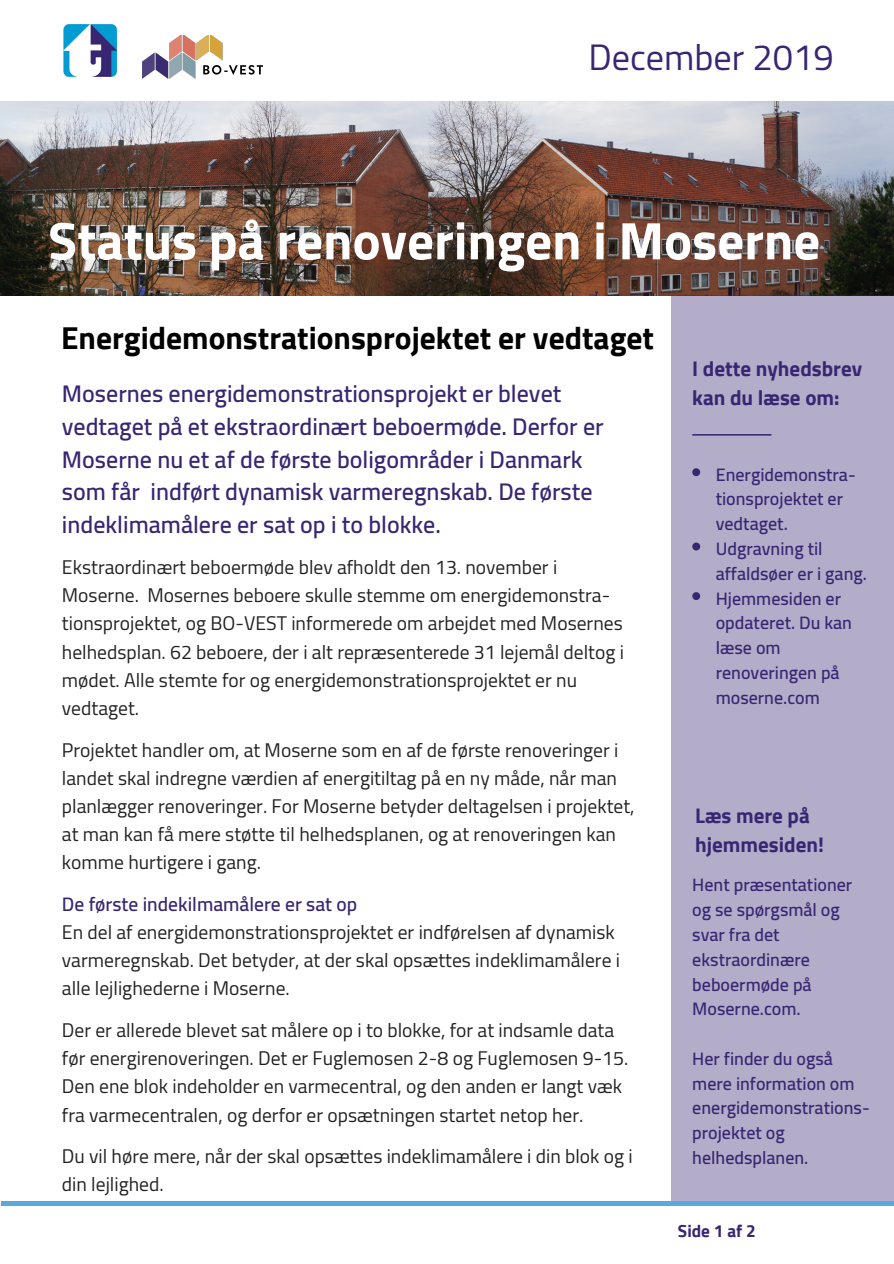
<style>
.page{position:relative;width:894px;height:1264px;background:#fff}
.page>*{position:absolute;margin:0;border:0;box-sizing:border-box;transform-origin:0 0}
.t1{font:700 52.95px "Cairo";color:#fff}
.t2{font:36.3px "Cairo";color:#382672}
.t3{font:700 31.5px "Cairo";color:#000}
.t4{font:600 24px/32.7px "Cairo";color:#382672}
.t5{font:700 21px/29.2px "Cairo";color:#382672}
.t6{font:19.5px/28.2px "Cairo";color:#222}
.t7{font:600 19.5px "Cairo";color:#382672}
.t8{font:600 18px/24.8px "Cairo";color:#382672}
.t9{font:700 17.25px "Cairo";color:#382672}
</style>
<div class="page">
<img style="left:0;top:101px;width:893px;height:194px">
<div style="left:671px;top:295px;width:222px;height:906px;background:#b4adc9"></div>
<hr style="left:1px;top:1201px;width:27px;height:4px;background:#5aa8dd">
<hr style="left:213px;top:1201px;width:27px;height:4px;background:#5aa8dd">
<hr style="left:28px;top:1201px;width:185px;height:4px;background:#5aa8dd">
<hr style="left:222px;top:1201px;width:27px;height:4px;background:#5aa8dd">
<hr style="left:249px;top:1201px;width:186px;height:4px;background:#5aa8dd">
<hr style="left:434px;top:1201px;width:27px;height:4px;background:#5aa8dd">
<hr style="left:647px;top:1201px;width:27px;height:4px;background:#5aa8dd">
<hr style="left:461px;top:1201px;width:186px;height:4px;background:#5aa8dd">
<hr style="left:665px;top:1201px;width:27px;height:4px;background:#5aa8dd">
<hr style="left:878px;top:1201px;width:15px;height:4px;background:#5aa8dd">
<hr style="left:692px;top:1201px;width:186px;height:4px;background:#5aa8dd">
<img style="left:142px;top:35px;width:121px;height:44px">
<img style="left:63px;top:24px;width:54px;height:53px">
<svg style="left:692px;top:434px;width:79px;height:1px"></svg>
<svg style="left:692px;top:468px;width:8px;height:8px"></svg>
<svg style="left:692px;top:542px;width:8px;height:8px"></svg>
<svg style="left:692px;top:592px;width:8px;height:8px"></svg>
<h2 class="t2" style="left:588px;top:36px;width:247px">December 2019</h2>
<h1 class="t1" style="left:48px;top:210px;width:773px">Status på renoveringen i Moserne</h1>
<h3 class="t3" style="left:61px;top:320px;width:594px">Energidemonstrationsprojektet er vedtaget</h3>
<p class="t4" style="left:62px;top:378px;width:543px">Mosernes energidemonstrationsprojekt er blevet vedtaget på et ekstraordinært beboermøde. Derfor er Moserne nu et af de første boligområder i Danmark som får indført dynamisk varmeregnskab. De første indeklimamålere er sat op i to blokke.</p>
<p class="t6" style="left:62px;top:553px;width:563px">Ekstraordinært beboermøde blev afholdt den 13. november i Moserne. Mosernes beboere skulle stemme om energidemonstra&shy;tionsprojektet, og BO-VEST informerede om arbejdet med Mosernes helhedsplan. 62 beboere, der i alt repræsenterede 31 lejemål deltog i mødet. Alle stemte for og energidemonstrationsprojektet er nu vedtaget.</p>
<p class="t6" style="left:62px;top:735px;width:574px">Projektet handler om, at Moserne som en af de første renoveringer i landet skal indregne værdien af energitiltag på en ny måde, når man planlægger renoveringer. For Moserne betyder deltagelsen i projektet, at man kan få mere støtte til helhedsplanen, og at renoveringen kan komme hurtigere i gang.</p>
<p class="t7" style="left:62px;top:892px;width:296px">De første indekilmamålere er sat op</p>
<p class="t6" style="left:62px;top:918px;width:559px">En del af energidemonstrationsprojektet er indførelsen af dynamisk varmeregnskab. Det betyder, at der skal opsættes indeklimamålere i alle lejlighederne i Moserne.</p>
<p class="t6" style="left:62px;top:1016px;width:567px">Der er allerede blevet sat målere op i to blokke, for at indsamle data før energirenoveringen. Det er Fuglemosen 2-8 og Fuglemosen 9-15.<br>Den ene blok indeholder en varmecentral, og den anden er langt væk fra varmecentralen, og derfor er opsætningen startet netop her.</p>
<p class="t6" style="left:62px;top:1142px;width:572px">Du vil høre mere, når der skal opsættes indeklimamålere i din blok og i din lejlighed.</p>
<p class="t5" style="left:692px;top:354px;width:171px">I dette nyhedsbrev kan du læse om:</p>
<p class="t8" style="left:715px;top:462px;width:153px">Energidemonstra&shy;tionsprojektet er vedtaget.<br>Udgravning til affaldsøer er i gang.<br>Hjemmesiden er opdateret. Du kan læse om renoveringen på moserne.com</p>
<p class="t5" style="left:695px;top:801px;width:130px">Læs mere på hjemmesiden!</p>
<p class="t8" style="left:692px;top:872px;width:161px">Hent præsentationer og se spørgsmål og svar fra det ekstraordinære beboermøde på<br>Moserne.com.</p>
<p class="t8" style="left:692px;top:1046px;width:179px">Her finder du også mere information om energidemonstrations&shy;projektet og helhedsplanen.</p>
<p class="t9" style="left:677px;top:1221px;width:79px">Side 1 af 2</p>
</div>
